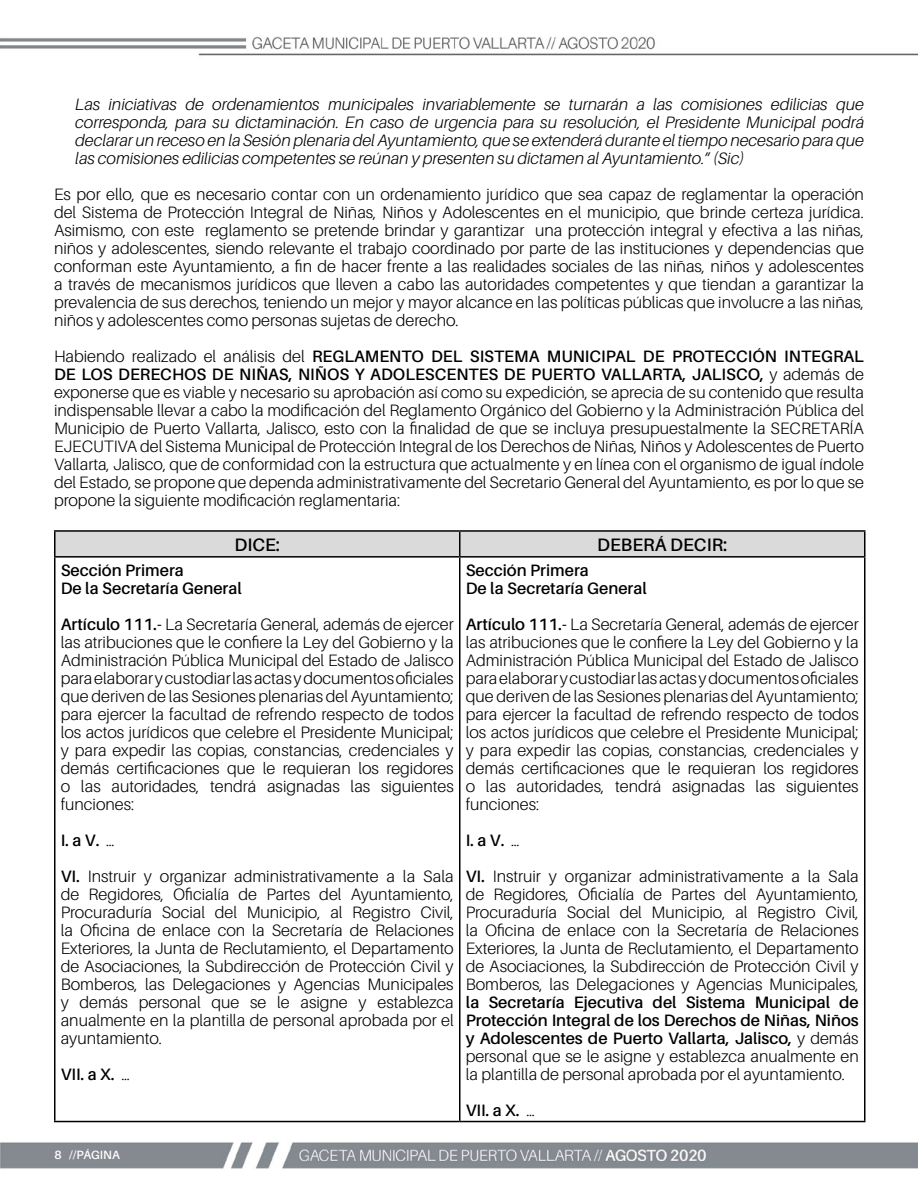
<style>
.page{position:relative;width:918px;height:1188px;background:#fff}
.page>*{position:absolute;margin:0;border:0;box-sizing:border-box;transform-origin:0 0}
.t1{font:600 18px "Aileron";color:#000}
.t2{font:300 16.5px/18px "Aileron";color:#000;text-align:justify}
.t3{font:italic 300 16.5px/18px "Aileron";color:#000;text-align:justify}
.t4{font:600 16.5px/18px "Aileron";color:#000}
.t5{font:600 12px "Aileron";color:#fff}
.s1{font-weight:600}
.s2{font-weight:300}
</style>
<div class="page">
<img style="left:0;top:36px;width:918px;height:1133px">
<hr style="left:54px;top:530px;width:406px;height:2px;background:#000">
<hr style="left:54px;top:532px;width:2px;height:24px;background:#000">
<hr style="left:460px;top:530px;width:406px;height:2px;background:#000">
<div style="left:55px;top:531px;width:810px;height:25px;background:#dadada"></div>
<hr style="left:864px;top:532px;width:2px;height:24px;background:#000">
<hr style="left:54px;top:556px;width:406px;height:2px;background:#000">
<hr style="left:54px;top:558px;width:2px;height:563px;background:#000">
<hr style="left:460px;top:556px;width:406px;height:2px;background:#000">
<hr style="left:459px;top:558px;width:1px;height:563px;background:#000">
<hr style="left:864px;top:558px;width:2px;height:563px;background:#000">
<hr style="left:54px;top:1121px;width:406px;height:1px;background:#000">
<hr style="left:460px;top:1121px;width:406px;height:1px;background:#000">
<p class="t3" style="left:75px;top:96px;width:790px">Las iniciativas de ordenamientos municipales invariablemente se turnarán a las comisiones edilicias que corresponda, para su dictaminación. En caso de urgencia para su resolución, el Presidente Municipal podrá declarar un receso en la Sesión plenaria del Ayuntamiento, que se extenderá durante el tiempo necesario para que las comisiones edilicias competentes se reúnan y presenten su dictamen al Ayuntamiento.” (Sic)</p>
<p class="t2" style="left:54px;top:186px;width:812px">Es por ello, que es necesario contar con un ordenamiento jurídico que sea capaz de reglamentar la operación del Sistema de Protección Integral de Niñas, Niños y Adolescentes en el municipio, que brinde certeza jurídica.<br>Asimismo, con este reglamento se pretende brindar y garantizar una protección integral y efectiva a las niñas, niños y adolescentes, siendo relevante el trabajo coordinado por parte de las instituciones y dependencias que conforman este Ayuntamiento, a fin de hacer frente a las realidades sociales de las niñas, niños y adolescentes a través de mecanismos jurídicos que lleven a cabo las autoridades competentes y que tiendan a garantizar la prevalencia de sus derechos, teniendo un mejor y mayor alcance en las políticas públicas que involucre a las niñas, niños y adolescentes como personas sujetas de derecho.</p>
<p class="t2" style="left:54px;top:348px;width:812px">Habiendo realizado el análisis del <span class="s1">REGLAMENTO DEL SISTEMA MUNICIPAL DE PROTECCIÓN INTEGRAL DE LOS DERECHOS DE NIÑAS, NIÑOS Y ADOLESCENTES DE PUERTO VALLARTA, JALISCO,</span> y además de exponerse que es viable y necesario su aprobación así como su expedición, se aprecia de su contenido que resulta indispensable llevar a cabo la modificación del Reglamento Orgánico del Gobierno y la Administración Pública del Municipio de Puerto Vallarta, Jalisco, esto con la finalidad de que se incluya presupuestalmente la SECRETARÍA EJECUTIVA del Sistema Municipal de Protección Integral de los Derechos de Niñas, Niños y Adolescentes de Puerto Vallarta, Jalisco, que de conformidad con la estructura que actualmente y en línea con el organismo de igual índole del Estado, se propone que dependa administrativamente del Secretario General del Ayuntamiento, es por lo que se propone la siguiente modificación reglamentaria:</p>
<p class="t1" style="left:234px;top:535px;width:47px">DICE:</p>
<p class="t1" style="left:597px;top:535px;width:132px">DEBERÁ DECIR:</p>
<p class="t4" style="left:61px;top:561px;width:183px">Sección Primera<br>De la Secretaría General</p>
<p class="t2" style="left:61px;top:615px;width:395px"><span class="s1">Artículo 111.-</span> La Secretaría General, además de ejercer las atribuciones que le confiere la Ley del Gobierno y la Administración Pública Municipal del Estado de Jalisco para elaborar y custodiar las actas y documentos oficiales que deriven de las Sesiones plenarias del Ayuntamiento; para ejercer la facultad de refrendo respecto de todos los actos jurídicos que celebre el Presidente Municipal; y para expedir las copias, constancias, credenciales y demás certificaciones que le requieran los regidores o las autoridades, tendrá asignadas las siguientes funciones:</p>
<p class="t2" style="left:61px;top:822px;width:395px;line-height:36px"><span class="s1">I. a V.</span> …<br><span class="s1">VI.</span> Instruir y organizar administrativamente a la Sala</p>
<p class="t2" style="left:61px;top:885px;width:395px">de Regidores, Oficialía de Partes del Ayuntamiento, Procuraduría Social del Municipio, al Registro Civil, la Oficina de enlace con la Secretaría de Relaciones Exteriores, la Junta de Reclutamiento, el Departamento de Asociaciones, la Subdirección de Protección Civil y Bomberos, las Delegaciones y Agencias Municipales y demás personal que se le asigne y establezca anualmente en la plantilla de personal aprobada por el ayuntamiento.</p>
<p class="t4" style="left:61px;top:1065px;width:71px">VII. a X. <span class="s2">…</span></p>
<p class="t4" style="left:466px;top:561px;width:183px">Sección Primera<br>De la Secretaría General</p>
<p class="t2" style="left:466px;top:615px;width:395px"><span class="s1">Artículo 111.-</span> La Secretaría General, además de ejercer las atribuciones que le confiere la Ley del Gobierno y la Administración Pública Municipal del Estado de Jalisco para elaborar y custodiar las actas y documentos oficiales que deriven de las Sesiones plenarias del Ayuntamiento; para ejercer la facultad de refrendo respecto de todos los actos jurídicos que celebre el Presidente Municipal; y para expedir las copias, constancias, credenciales y demás certificaciones que le requieran los regidores o las autoridades, tendrá asignadas las siguientes funciones:</p>
<p class="t2" style="left:466px;top:822px;width:395px;line-height:36px"><span class="s1">I. a V.</span> …<br><span class="s1">VI.</span> Instruir y organizar administrativamente a la Sala</p>
<p class="t2" style="left:466px;top:885px;width:395px">de Regidores, Oficialía de Partes del Ayuntamiento, Procuraduría Social del Municipio, al Registro Civil, la Oficina de enlace con la Secretaría de Relaciones Exteriores, la Junta de Reclutamiento, el Departamento de Asociaciones, la Subdirección de Protección Civil y Bomberos, las Delegaciones y Agencias Municipales,</p>
<p class="t4" style="left:466px;top:993px;width:395px;text-align:justify">la Secretaría Ejecutiva del Sistema Municipal de Protección Integral de los Derechos de Niñas, Niños y Adolescentes de Puerto Vallarta, Jalisco, <span class="s2">y demás personal que se le asigne y establezca anualmente en la plantilla de personal aprobada por el ayuntamiento.</span></p>
<p class="t4" style="left:466px;top:1101px;width:71px">VII. a X. <span class="s2">…</span></p>
<p class="t5" style="left:54px;top:1148px;width:67px">8 //PÁGINA</p>
</div>
